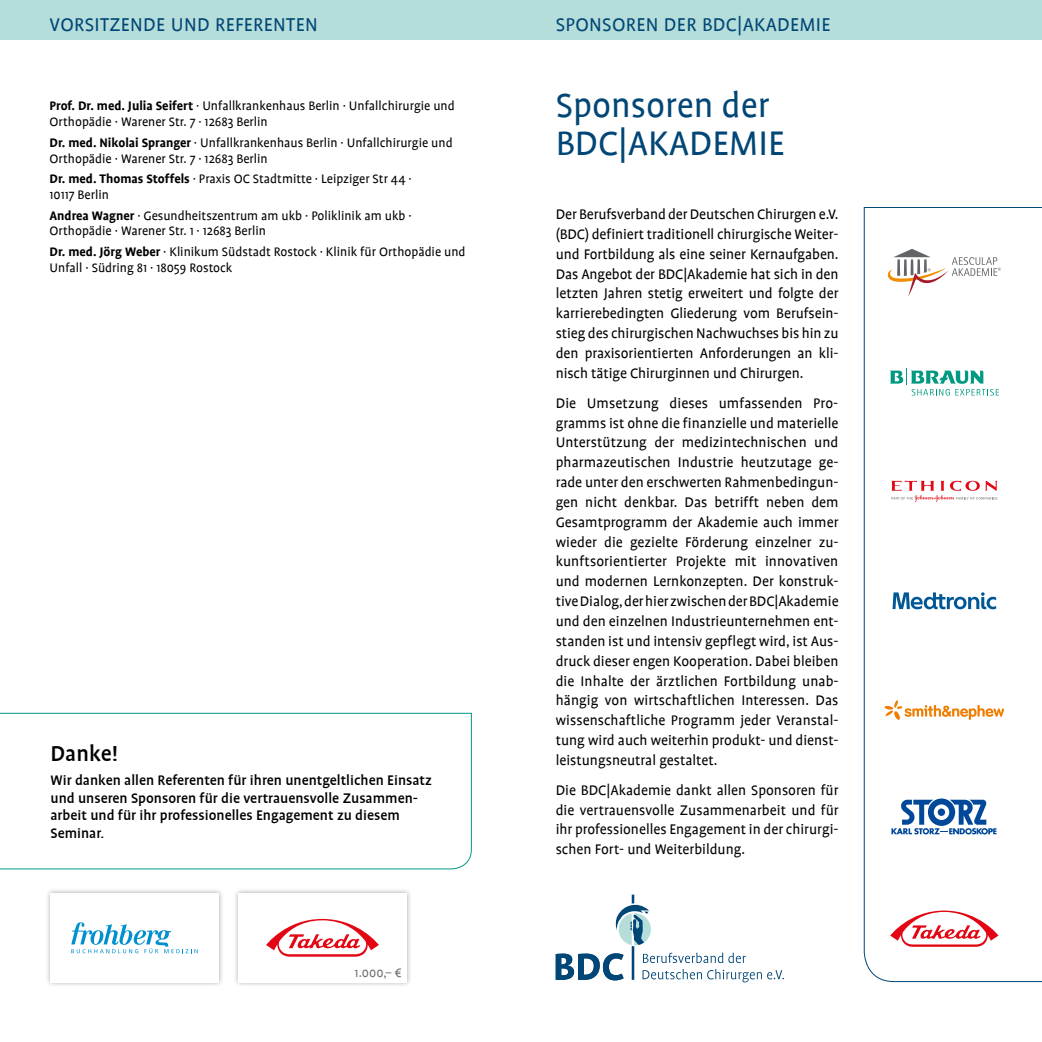
<style>
.page{position:relative;width:1042px;height:1042px;background:#fff}
.page>*{position:absolute;margin:0;border:0;box-sizing:border-box;transform-origin:0 0}
.t1{font:38.5px/38.5px "Profile";color:#004676}
.t2{font:500 24.5px "Profile";color:#000}
.Head_blauer_Kasten{font:21px "Profile";letter-spacing:.015em;color:#004676}
.t3{font:15.75px/19.8px "Profile";color:#000;text-align:justify}
.t4{font:500 15.75px/17.5px "Profile";color:#000}
.Vorsitzende_und_Re{font:14px/15.8px "Profile";color:#000}
.Sponsorbetrag{font:14px "Profile";color:#706f6f}
.s1{font-weight:700}
</style>
<div class="page">
<div style="left:0;top:0;width:1042px;height:40px;background:#b5ddda"></div>
<div style="left:44px;top:888px;width:180px;height:100px;background:#000;opacity:.33"></div>
<div style="left:50px;top:893px;width:169px;height:89px;background:#fff"></div>
<svg style="left:71px;top:922px;width:127px;height:31px"></svg>
<div style="left:232px;top:888px;width:180px;height:100px;background:#000;opacity:.33"></div>
<div style="left:238px;top:893px;width:169px;height:89px;background:#fff"></div>
<svg style="left:266px;top:919px;width:113px;height:38px"></svg>
<svg style="left:0;top:712px;width:472px;height:158px"></svg>
<svg style="left:863px;top:207px;width:179px;height:775px"></svg>
<svg style="left:556px;top:894px;width:228px;height:88px"></svg>
<svg style="left:890px;top:910px;width:108px;height:37px"></svg>
<svg style="left:891px;top:798px;width:105px;height:36px"></svg>
<svg style="left:884px;top:700px;width:120px;height:20px"></svg>
<svg style="left:891px;top:481px;width:106px;height:21px"></svg>
<svg style="left:892px;top:592px;width:104px;height:17px"></svg>
<svg style="left:885px;top:249px;width:116px;height:48px"></svg>
<svg style="left:890px;top:369px;width:109px;height:26px"></svg>
<p class="Head_blauer_Kasten" style="left:50px;top:14px;width:270px">VORSITZENDE UND REFERENTEN</p>
<p class="Vorsitzende_und_Re" style="left:50px;top:98px;width:407px"><span class="s1">Prof. Dr. med. Julia Seifert</span> · Unfallkrankenhaus Berlin · Unfallchirurgie und<br>Orthopädie · Warener Str. 7 · 12683 Berlin</p>
<p class="Vorsitzende_und_Re" style="left:50px;top:135px;width:404px"><span class="s1">Dr. med. Nikolai Spranger</span> · Unfallkrankenhaus Berlin · Unfallchirurgie und<br>Orthopädie · Warener Str. 7 · 12683 Berlin</p>
<p class="Vorsitzende_und_Re" style="left:50px;top:171px;width:364px"><span class="s1">Dr. med. Thomas Stoffels</span> · Praxis OC Stadtmitte · Leipziger Str 44 ·<br>10117 Berlin</p>
<p class="Vorsitzende_und_Re" style="left:50px;top:208px;width:363px"><span class="s1">Andrea Wagner</span> · Gesundheitszentrum am ukb · Poliklinik am ukb ·<br>Orthopädie · Warener Str. 1 · 12683 Berlin</p>
<p class="Vorsitzende_und_Re" style="left:50px;top:244px;width:417px"><span class="s1">Dr. med. Jörg Weber</span> · Klinikum Südstadt Rostock · Klinik für Orthopädie und<br>Unfall · Südring 81 · 18059 Rostock</p>
<p class="t2" style="left:50px;top:741px;width:69px">Danke!</p>
<p class="t4" style="left:50px;top:772px;width:383px">Wir danken allen Referenten für ihren unentgeltlichen Einsatz und unseren Sponsoren für die vertrauensvolle Zusammen&shy;arbeit und für ihr professionelles Engagement zu diesem Seminar.</p>
<p class="Sponsorbetrag" style="left:355px;top:966px;width:49px">1.000,– €</p>
<p class="Head_blauer_Kasten" style="left:556px;top:14px;width:276px">SPONSOREN DER BDC|AKADEMIE</p>
<p class="t1" style="left:556px;top:86px;width:230px">Sponsoren der<br>BDC|AKADEMIE</p>
<p class="t3" style="left:556px;top:204px;width:284px">Der Berufsverband der Deutschen Chirurgen e.V. (BDC) definiert traditionell chirurgische Weiter&shy;und Fortbildung als eine seiner Kernaufgaben.<br>Das Angebot der BDC|Akademie hat sich in den letzten Jahren stetig erweitert und folgte der karrierebedingten Gliederung vom Berufsein&shy;stieg des chirurgischen Nachwuchses bis hin zu den praxisorientierten Anforderungen an kli&shy;nisch tätige Chirurginnen und Chirurgen.</p>
<p class="t3" style="left:556px;top:393px;width:284px">Die Umsetzung dieses umfassenden Pro&shy;gramms ist ohne die finanzielle und materielle Unterstützung der medizintechnischen und pharmazeutischen Industrie heutzutage ge&shy;rade unter den erschwerten Rahmenbedingun&shy;gen nicht denkbar. Das betrifft neben dem Gesamtprogramm der Akademie auch immer wieder die gezielte Förderung einzelner zu&shy;kunftsorientierter Projekte mit innovativen und modernen Lernkonzepten. Der konstruk&shy;tive Dialog, der hier zwischen der BDC|Akademie und den einzelnen Industrieunternehmen ent&shy;standen ist und intensiv gepflegt wird, ist Aus&shy;druck dieser engen Kooperation. Dabei bleiben die Inhalte der ärztlichen Fortbildung unab&shy;hängig von wirtschaftlichen Interessen. Das wissenschaftliche Programm jeder Veranstal&shy;tung wird auch weiterhin produkt- und dienst&shy;leistungsneutral gestaltet.</p>
<p class="t3" style="left:556px;top:780px;width:284px">Die BDC|Akademie dankt allen Sponsoren für die vertrauensvolle Zusammenarbeit und für ihr professionelles Engagement in der chirurgi&shy;schen Fort- und Weiterbildung.</p>
</div>
